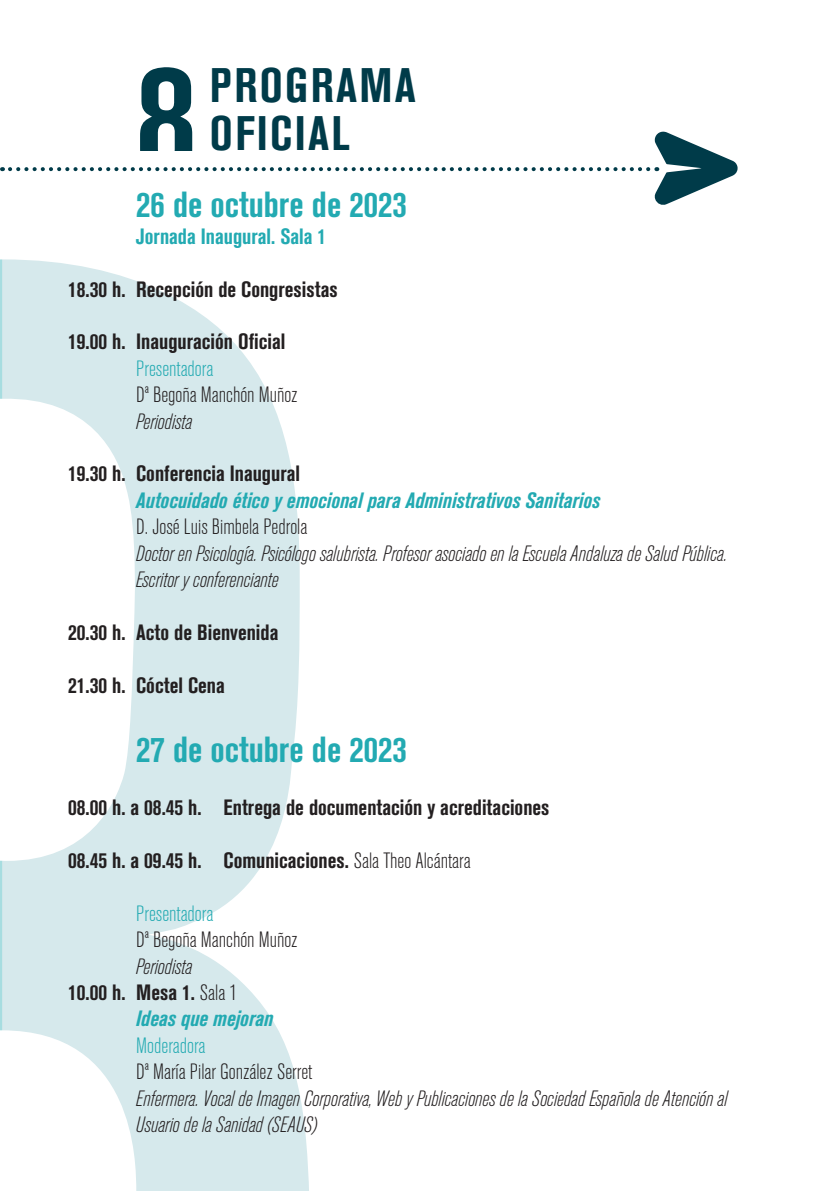
<style>
.page{position:relative;width:840px;height:1191px;background:#fff}
.page>*{position:absolute;margin:0;border:0;box-sizing:border-box;transform-origin:0 0}
.t1{font:154.6px "Akzidenz Grotesk BQ Bd Cnd Alt";color:#003b49}
.Título_01{font:48px/48px "Akzidenz Grotesk BQ Bd Cnd Alt";letter-spacing:.05em;color:#003b49}
.t2{font:36px "Akzidenz Grotesk BQ Bd Cnd Alt";color:#23aab2}
.Cargo{font:italic 300 condensed 22px/26.4px "Akzidenz Grotesk BQ";color:#231f20}
.Hora{font:22px "Akzidenz Grotesk BQ Bd Cnd Alt";color:#231f20}
.Ponente{font:300 condensed 22px "Akzidenz Grotesk BQ";color:#231f20}
.Conferencia{font:italic 700 condensed 22px "Akzidenz Grotesk BQ";color:#23aab2}
.Presentadora{font:300 condensed 22px "Akzidenz Grotesk BQ";color:#23aab2}
.t3{font:22px "Akzidenz Grotesk BQ Bd Cnd Alt";color:#23aab2}
.s1{font-family:"Akzidenz Grotesk BQ";font-weight:300;font-stretch:condensed}
</style>
<div class="page">
<svg style="left:2px;top:259px;width:307px;height:932px;fill:#d6e9ec"></svg>
<svg style="left:0;top:259px;width:2px;height:772px"></svg>
<svg style="left:10px;top:131px;width:727px;height:74px"></svg>
<p class="t1" style="left:136px;top:29px;width:63px">8</p>
<p class="Título_01" style="left:210px;top:61px;width:207px">PROGRAMA<br>OFICIAL</p>
<p class="t2" style="left:136px;top:184px;width:272px">26 de octubre de 2023</p>
<p class="t3" style="left:136px;top:223px;width:191px">Jornada Inaugural. Sala 1</p>
<p class="Hora" style="left:68px;top:276px;width:271px">18.30 h. Recepción de Congresistas</p>
<p class="Hora" style="left:68px;top:329px;width:219px">19.00 h. Inauguración Oficial</p>
<p class="Presentadora" style="left:136px;top:356px;width:79px">Presentadora</p>
<p class="Ponente" style="left:136px;top:383px;width:163px">Dª Begoña Manchón Muñoz</p>
<p class="Cargo" style="left:136px;top:408px;width:58px">Periodista</p>
<p class="Hora" style="left:68px;top:461px;width:233px">19.30 h. Conferencia Inaugural</p>
<p class="Conferencia" style="left:136px;top:487px;width:465px">Autocuidado ético y emocional para Administrativos Sanitarios</p>
<p class="Ponente" style="left:136px;top:515px;width:173px">D. José Luis Bimbela Pedrola</p>
<p class="Cargo" style="left:136px;top:540px;width:592px">Doctor en Psicología. Psicólogo salubrista. Profesor asociado en la Escuela Andaluza de Salud Pública.<br>Escritor y conferenciante</p>
<p class="Hora" style="left:68px;top:619px;width:212px">20.30 h. Acto de Bienvenida</p>
<p class="Hora" style="left:68px;top:672px;width:158px">21.30 h. Cóctel Cena</p>
<p class="t2" style="left:136px;top:729px;width:272px">27 de octubre de 2023</p>
<p class="Hora" style="left:68px;top:795px;width:482px">08.00 h. a 08.45 h. Entrega de documentación y acreditaciones</p>
<p class="Hora" style="left:68px;top:847px;width:404px">08.45 h. a 09.45 h. Comunicaciones. <span class="s1">Sala Theo Alcántara</span></p>
<p class="Presentadora" style="left:136px;top:901px;width:79px">Presentadora</p>
<p class="Ponente" style="left:136px;top:928px;width:163px">Dª Begoña Manchón Muñoz</p>
<p class="Cargo" style="left:136px;top:953px;width:58px">Periodista</p>
<p class="Hora" style="left:68px;top:979px;width:170px">10.00 h. Mesa 1. <span class="s1">Sala 1</span></p>
<p class="Conferencia" style="left:136px;top:1006px;width:139px">Ideas que mejoran</p>
<p class="Presentadora" style="left:136px;top:1033px;width:71px">Moderadora</p>
<p class="Ponente" style="left:136px;top:1060px;width:178px">Dª María Pilar González Serret</p>
<p class="Cargo" style="left:136px;top:1085px;width:592px">Enfermera. Vocal de Imagen Corporativa, Web y Publicaciones de la Sociedad Española de Atención al<br>Usuario de la Sanidad (SEAUS)</p>
</div>
